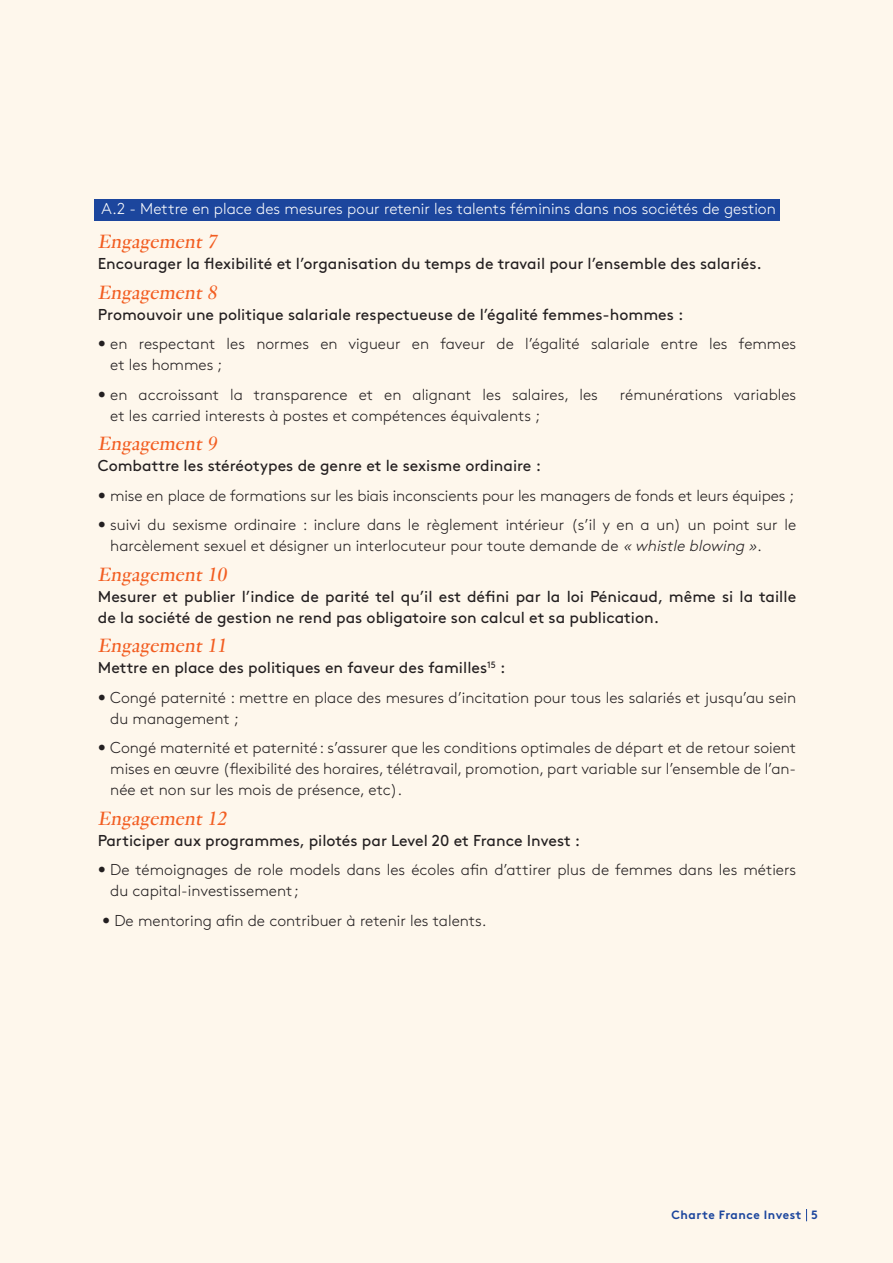
<style>
.page{position:relative;width:893px;height:1263px;background:#fef7ec}
.page>*{position:absolute;margin:0;border:0;box-sizing:border-box;transform-origin:0 0}
.t1{font:italic 21px "Genath";color:#f25d21}
.t2{font:300 15.75px/21px "Brown";color:#231f20}
.t3{font:15.75px/21px "Brown";color:#231f20}
.t4{font:300 15.75px "Brown";color:#fff}
.t5{font:700 12px "Brown";letter-spacing:.015em;color:#1c469d}
.t6{font:700 12px "Brown";letter-spacing:.04em;color:#1c469d}
.s1{font-style:italic}
.s2{font-weight:400}
</style>
<div class="page">
<div style="left:94px;top:200px;width:685px;height:21px;background:#1c469d"></div>
<svg style="left:806px;top:1209px;width:1px;height:12px"></svg>
<p class="t4" style="left:102px;top:197px;width:676px">A.2 - Mettre en place des mesures pour retenir les talents féminins dans nos sociétés de gestion</p>
<h1 class="t1" style="left:98px;top:227px;width:125px">Engagement7</h1>
<p class="t3" style="left:98px;top:252px;width:665px">Encourager la flexibilité et l’organisation du temps de travail pour l’ensemble des salariés.</p>
<h1 class="t1" style="left:98px;top:277px;width:125px">Engagement8</h1>
<p class="t3" style="left:98px;top:303px;width:587px">Promouvoir une politique salariale respectueuse de l’égalité femmes-hommes :</p>
<p class="t2" style="left:110px;top:332px;width:688px;text-indent:-12px">• en respectant les normes en vigueur en faveur de l’égalité salariale entre les femmes et les hommes ;</p>
<p class="t2" style="left:98px;top:383px;width:502px">• en accroissant la transparence et en alignant les salaires, les</p>
<p class="t2" style="left:620px;top:383px;width:178px">rémunérations variables</p>
<p class="t2" style="left:110px;top:404px;width:432px">et les carried interests à postes et compétences équivalents ;</p>
<h1 class="t1" style="left:98px;top:429px;width:125px">Engagement9</h1>
<p class="t3" style="left:98px;top:454px;width:445px">Combattre les stéréotypes de genre et le sexisme ordinaire :</p>
<p class="t2" style="left:98px;top:484px;width:698px">• mise en place de formations sur les biais inconscients pour les managers de fonds et leurs équipes ;</p>
<p class="t2" style="left:110px;top:513px;width:687px;text-indent:-12px">• suivi du sexisme ordinaire : inclure dans le règlement intérieur (s’il y en a un) un point sur le harcèlement sexuel et désigner un interlocuteur pour toute demande de <span class="s1">« whistle blowing »</span>.</p>
<h1 class="t1" style="left:98px;top:559px;width:134px">Engagement10</h1>
<p class="t3" style="left:98px;top:585px;width:700px">Mesurer et publier l’indice de parité tel qu’il est défini par la loi Pénicaud, même si la taille de la société de gestion ne rend pas obligatoire son calcul et sa publication.</p>
<h1 class="t1" style="left:98px;top:631px;width:134px">Engagement11</h1>
<p class="t3" style="left:98px;top:656px;width:409px">Mettre en place des politiques en faveur des familles<sup>15</sup> :</p>
<p class="t2" style="left:110px;top:686px;width:687px;text-indent:-12px">• Congé paternité : mettre en place des mesures d’incitation pour tous les salariés et jusqu’au sein du management ;</p>
<p class="t2" style="left:110px;top:736px;width:687px;text-align:justify;text-indent:-12px">• Congé maternité et paternité: s’assurer que les conditions optimales de départ et de retour soient mises en œuvre (flexibilité des horaires, télétravail, promotion, part variable sur l’ensemble de l’an&shy;née et non sur les mois de présence, etc).</p>
<h1 class="t1" style="left:98px;top:803px;width:134px">Engagement12</h1>
<p class="t3" style="left:98px;top:829px;width:484px">Participer aux programmes, pilotés par Level 20 et France Invest :</p>
<p class="t2" style="left:110px;top:858px;width:687px;text-indent:-12px">• De témoignages de role models dans les écoles afin d’attirer plus de femmes dans les métiers du capital-investissement ;</p>
<p class="t2" style="left:102px;top:909px;width:386px">• De mentoring afin de contribuer à retenir les talents.</p>
<p class="t6" style="left:671px;top:1205px;width:148px">Charte France Invest 5</p>
<p class="t5" style="left:679px;top:1205px;width:178px">Fr nce Invest - Char e 2020 <span class="s2">A</span></p>
</div>
